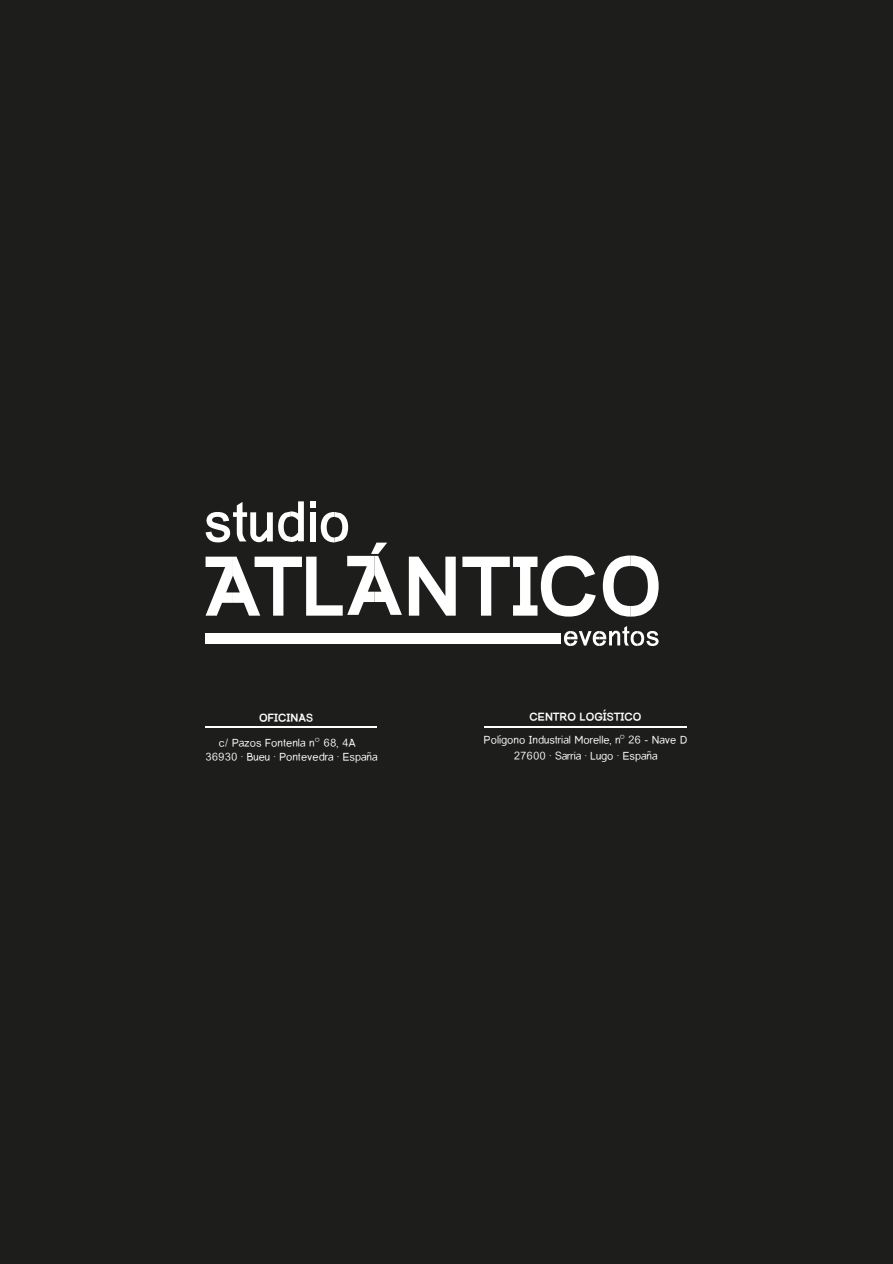
<style>
.page{position:relative;width:893px;height:1264px;background:#fff}
.page>*{position:absolute;margin:0;border:0;box-sizing:border-box;transform-origin:0 0}
.t1{font:100 12.3px "Aeronomic Sans";color:#fff}
.t2{font:700 12.3px "Aeronomic Sans";color:#fff}
.t3{font:300 12.3px "Montserrat";color:#fff}
.s1{font-family:"Montserrat";font-weight:300}
</style>
<div class="page">
<div style="left:1px;top:0;width:892px;height:1263px;background:#1d1e1b"></div>
<svg style="left:409px;top:556px;width:47px;height:59px"></svg>
<svg style="left:462px;top:555px;width:134px;height:61px"></svg>
<svg style="left:603px;top:555px;width:56px;height:61px"></svg>
<div style="left:206px;top:633px;width:355px;height:10px;background:#fff"></div>
<svg style="left:564px;top:626px;width:94px;height:20px"></svg>
<svg style="left:206px;top:501px;width:196px;height:114px"></svg>
<hr style="left:206px;top:726px;width:171px;height:1px;background:#fff">
<hr style="left:484px;top:726px;width:203px;height:1px;background:#fff">
<p class="t2" style="left:529px;top:710px;width:114px">CENTRO LOGÍSTICO</p>
<p class="t1" style="left:514px;top:748px;width:145px">27600 · Sarria · Lugo · España</p>
<p class="t2" style="left:259px;top:710px;width:56px">OFICINAS</p>
<p class="t3" style="left:620px;top:731px;width:7px">º</p>
<p class="t1" style="left:219px;top:735px;width:139px">c/ Pazos Fontenla n<span class="s1">º</span> 68, 4A</p>
<p class="t1" style="left:484px;top:733px;width:205px">Polígono Industrial Morelle, n 26 - Nave D</p>
<p class="t1" style="left:206px;top:749px;width:173px">36930 · Bueu · Pontevedra · España</p>
</div>
